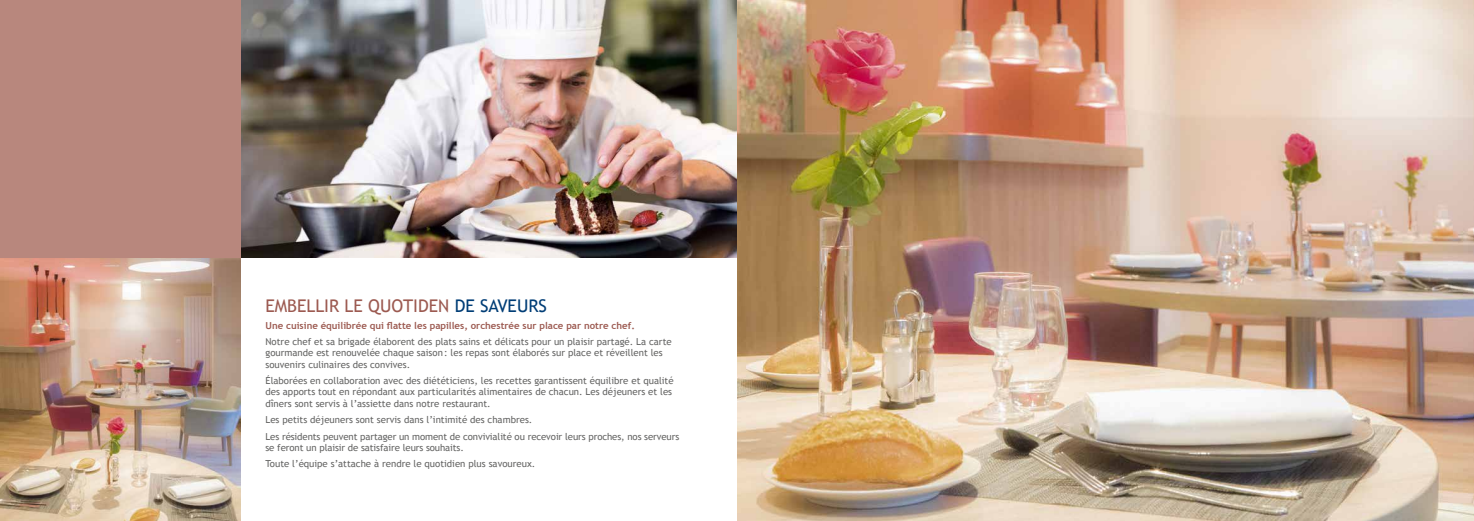
<style>
.page{position:relative;width:1474px;height:521px;background:#fff}
.page>*{position:absolute;margin:0;border:0;box-sizing:border-box;transform-origin:0 0}
.t1{font:17.5px "Trebuchet MS";color:#9c5a51}
.t2{font:9.62px/11.4px "Trebuchet MS";color:#656564}
.t3{font:700 9.62px "Trebuchet MS";color:#9c5a51}
.s1{color:#003d76}
</style>
<div class="page">
<img style="left:737px;top:0;width:736px;height:521px">
<img style="left:0;top:258px;width:240px;height:263px">
<img style="left:240px;top:0;width:497px;height:258px">
<div style="left:0;top:0;width:240px;height:258px;background:#b8877d"></div>
<h1 class="t1" style="left:265px;top:296px;width:283px">EMBELLIR LE QUOTIDEN <span class="s1">DE SAVEURS</span></h1>
<p class="t3" style="left:265px;top:319px;width:371px">Une cuisine équilibrée qui flatte les papilles, orchestrée sur place par notre chef.</p>
<p class="t2" style="left:265px;top:336px;width:408px">Notre chef et sa brigade élaborent des plats sains et délicats pour un plaisir partagé. La carte gourmande est renouvelée chaque saison: les repas sont élaborés sur place et réveillent les souvenirs culinaires des convives.</p>
<p class="t2" style="left:265px;top:375px;width:409px">Élaborées en collaboration avec des diététiciens, les recettes garantissent équilibre et qualité des apports tout en répondant aux particularités alimentaires de chacun. Les déjeuners et les dîners sont servis à l’assiette dans notre restaurant.</p>
<p class="t2" style="left:265px;top:412px;width:415px;line-height:16.4px">Les petits déjeuners sont servis dans l’intimité des chambres.<br>Les résidents peuvent partager un moment de convivialité ou recevoir leurs proches, nos serveurs</p>
<p class="t2" style="left:265px;top:439px;width:271px;line-height:16.4px">se feront un plaisir de satisfaire leurs souhaits.<br>Toute l’équipe s’attache à rendre le quotidien plus savoureux.</p>
</div>
